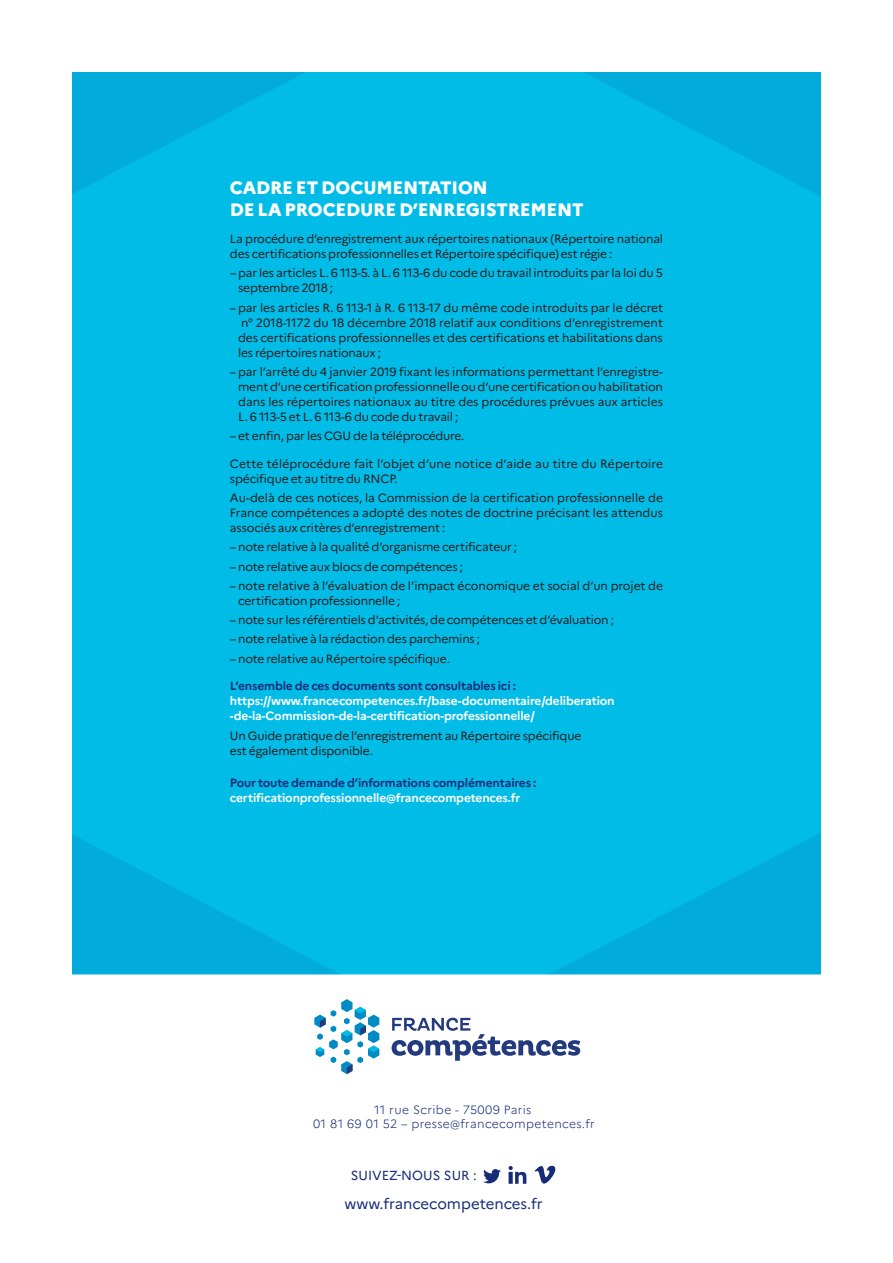
<style>
.page{position:relative;width:893px;height:1263px;background:#02bce8}
.page>*{position:absolute;margin:0;border:0;box-sizing:border-box;transform-origin:0 0}
.t1{font:800 18px/22.5px "Marianne";letter-spacing:-.015em;color:#fff}
.t2{font:15px "Marianne";color:#162c79}
.t3{font:13.05px "Marianne";color:#162c79}
.t4{font:12px/15px "Marianne";letter-spacing:-.015em;color:#231f20}
.t5{font:700 12px/15px "Marianne";letter-spacing:-.015em;color:#fff}
.t6{font:12px/15px "Marianne";letter-spacing:.01em;color:#231f20}
.t7{font:300 12px "Marianne";letter-spacing:.03em;color:#162c79}
.s1{color:#162c79}
</style>
<div class="page">
<svg style="left:73px;top:73px;width:230px;height:120px;fill:#01abdc"></svg>
<svg style="left:73px;top:835px;width:264px;height:138px;fill:#01abdc"></svg>
<svg style="left:586px;top:73px;width:234px;height:123px;fill:#01addd"></svg>
<svg style="left:553px;top:833px;width:267px;height:140px"></svg>
<div style="left:0;top:0;width:893px;height:1046px;border:72px solid #fff"></div>
<div style="left:0;top:1019px;width:893px;height:244px;background:#fff"></div>
<svg style="left:314px;top:999px;width:65px;height:75px"></svg>
<svg style="left:392px;top:1018px;width:188px;height:43px"></svg>
<svg style="left:483px;top:1169px;width:18px;height:14px"></svg>
<svg style="left:509px;top:1166px;width:17px;height:18px"></svg>
<svg style="left:535px;top:1166px;width:20px;height:17px"></svg>
<p class="t1" style="left:230px;top:176px;width:355px">CADRE ET DOCUMENTATION<br>DE LA PROCEDURE D’ENREGISTREMENT</p>
<p class="t4" style="left:230px;top:231px;width:435px">La procédure d’enregistrement aux répertoires nationaux (Répertoire national des certifications professionnelles et Répertoire spécifique) est régie :</p>
<p class="t4" style="left:238px;top:266px;width:426px;text-indent:-8px">– par les articles L. 6 113-5. à L. 6 113-6 du code du travail introduits par la loi du 5 septembre 2018 ;</p>
<p class="t4" style="left:238px;top:300px;width:426px;text-align:justify;text-indent:-8px">– par les articles R. 6 113-1 à R. 6 113-17 du même code introduits par le décret n° 2018-1172 du 18 décembre 2018 relatif aux conditions d’enregistrement des certifications professionnelles et des certifications et habilitations dans les répertoires nationaux ;</p>
<p class="t4" style="left:238px;top:364px;width:426px;text-align:justify;text-indent:-8px">– par l’arrêté du 4 janvier 2019 fixant les informations permettant l’enregistre&shy;ment d’une certification professionnelle ou d’une certification ou habilitation dans les répertoires nationaux au titre des procédures prévues aux articles L. 6 113-5 et L. 6 113-6 du code du travail ;</p>
<p class="t4" style="left:230px;top:428px;width:236px">– et enfin, par les CGU de la téléprocédure.</p>
<p class="t6" style="left:230px;top:456px;width:435px">Cette téléprocédure fait l’objet d’une notice d’aide au titre du Répertoire spécifique et au titre du RNCP.</p>
<p class="t4" style="left:230px;top:490px;width:434px;text-align:justify">Au-delà de ces notices, la Commission de la certification professionnelle de France compétences a adopté des notes de doctrine précisant les attendus associés aux critères d’enregistrement :</p>
<p class="t4" style="left:230px;top:540px;width:289px">– note relative à la qualité d’organisme certificateur ;</p>
<p class="t4" style="left:230px;top:559px;width:234px">– note relative aux blocs de compétences ;</p>
<p class="t4" style="left:238px;top:578px;width:426px;text-indent:-8px">– note relative à l’évaluation de l’impact économique et social d’un projet de certification professionnelle ;</p>
<p class="t4" style="left:230px;top:612px;width:385px">– note sur les référentiels d’activités, de compétences et d’évaluation ;</p>
<p class="t4" style="left:230px;top:632px;width:252px">– note relative à la rédaction des parchemins ;</p>
<p class="t4" style="left:230px;top:651px;width:221px">– note relative au Répertoire spécifique.</p>
<p class="t5" style="left:230px;top:679px;width:386px"><span class="s1">L’ensemble de ces documents sont consultables ici : </span>https://www.francecompetences.fr/base-documentaire/deliberation -de-la-Commission-de-la-certification-professionnelle/</p>
<p class="t4" style="left:230px;top:728px;width:353px">Un Guide pratique de l’enregistrement au Répertoire spécifique est également disponible.</p>
<p class="t5" style="left:230px;top:775px;width:308px"><span class="s1">Pour toute demande d’informations complémentaires : </span>certificationprofessionnelle@francecompetences.fr</p>
<p class="t7" style="left:374px;top:1102px;width:159px">11 rue Scribe - 75009 Paris</p>
<p class="t7" style="left:313px;top:1117px;width:283px">01 81 69 01 52 – presse@francecompetences.fr</p>
<p class="t3" style="left:351px;top:1167px;width:127px">SUIVEZ-NOUS SUR :</p>
<p class="t2" style="left:344px;top:1194px;width:200px">www.francecompetences.fr</p>
</div>
